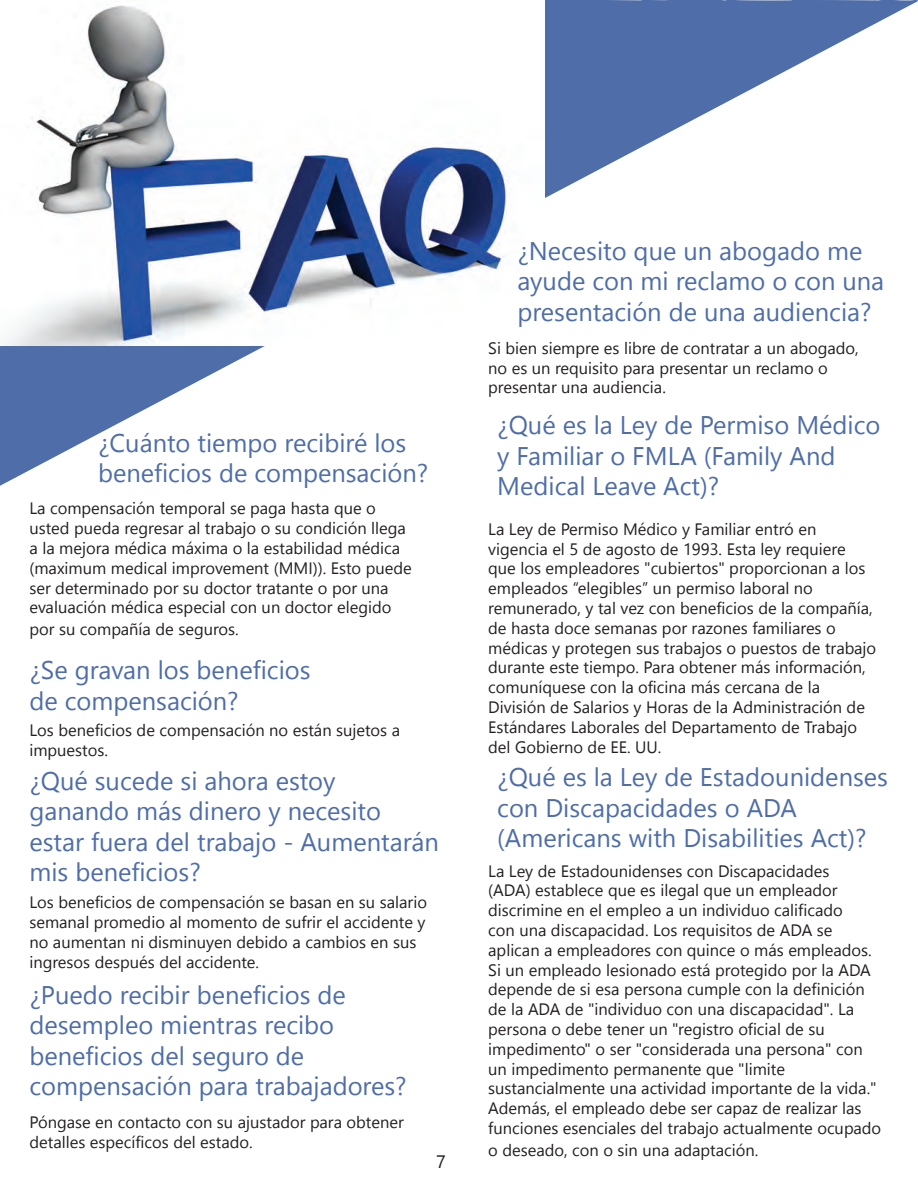
<style>
.page{position:relative;width:918px;height:1188px;background:#fff}
.page>*{position:absolute;margin:0;border:0;box-sizing:border-box;transform-origin:0 0}
.t1{font:25.5px/30.6px "Segoe UI Historic";color:#4e6da9}
.t2{font:18px "Segoe UI Historic";color:#231f20}
.t3{font:16.5px/19.8px "Segoe UI Historic";color:#231f20}
</style>
<div class="page">
<svg style="left:0;top:0;width:918px;height:486px"></svg>
<img style="left:0;top:0;width:544px;height:346px">
<h1 class="t1" style="left:98px;top:428px;width:332px">¿Cuánto tiempo recibiré los beneficios de compensación?</h1>
<p class="t3" style="left:29px;top:499px;width:384px">La compensación temporal se paga hasta que o usted pueda regresar al trabajo o su condición llega a la mejora médica máxima o la estabilidad médica (maximum medical improvement (MMI)). Esto puede ser determinado por su doctor tratante o por una evaluación médica especial con un doctor elegido</p>
<p class="t3" style="left:29px;top:619px;width:211px">por su compañía de seguros.</p>
<h1 class="t1" style="left:29px;top:655px;width:283px">¿Se gravan los beneficios de compensación?</h1>
<p class="t3" style="left:29px;top:721px;width:372px">Los beneficios de compensación no están sujetos a impuestos.</p>
<h1 class="t1" style="left:29px;top:766px;width:411px">¿Qué sucede si ahora estoy ganando más dinero y necesito estar fuera del trabajo - Aumentarán mis beneficios?</h1>
<p class="t3" style="left:29px;top:893px;width:399px">Los beneficios de compensación se basan en su salario semanal promedio al momento de sufrir el accidente y no aumentan ni disminuyen debido a cambios en sus ingresos después del accidente.</p>
<h1 class="t1" style="left:29px;top:979px;width:379px">¿Puedo recibir beneficios de desempleo mientras recibo beneficios del seguro de compensación para trabajadores?</h1>
<p class="t3" style="left:29px;top:1112px;width:376px">Póngase en contacto con su ajustador para obtener detalles específicos del estado.</p>
<p class="t2" style="left:436px;top:1151px;width:11px">7</p>
<h1 class="t1" style="left:517px;top:236px;width:368px">¿Necesito que un abogado me ayude con mi reclamo o con una presentación de una audiencia?</h1>
<p class="t3" style="left:488px;top:338px;width:372px">Si bien siempre es libre de contratar a un abogado, no es un requisito para presentar un reclamo o presentar una audiencia.</p>
<h1 class="t1" style="left:497px;top:410px;width:385px">¿Qué es la Ley de Permiso Médico y Familiar o FMLA (Family And<br>Medical Leave Act)?</h1>
<p class="t3" style="left:488px;top:519px;width:390px">La Ley de Permiso Médico y Familiar entró en vigencia el 5 de agosto de 1993. Esta ley requiere que los empleadores "cubiertos" proporcionan a los empleados “elegibles” un permiso laboral no remunerado, y tal vez con beneficios de la compañía, de hasta doce semanas por razones familiares o médicas y protegen sus trabajos o puestos de trabajo durante este tiempo. Para obtener más información, comuníquese con la oficina más cercana de la División de Salarios y Horas de la Administración de Estándares Laborales del Departamento de Trabajo del Gobierno de EE. UU.</p>
<h1 class="t1" style="left:497px;top:762px;width:392px">¿Qué es la Ley de Estadounidenses con Discapacidades o ADA (Americans with Disabilities Act)?</h1>
<p class="t3" style="left:488px;top:861px;width:395px">La Ley de Estadounidenses con Discapacidades<br>(ADA) establece que es ilegal que un empleador discrimine en el empleo a un individuo calificado<br>con una discapacidad. Los requisitos de ADA se aplican a empleadores con quince o más empleados.<br>Si un empleado lesionado está protegido por la ADA depende de si esa persona cumple con la definición de la ADA de "individuo con una discapacidad". La persona o debe tener un "registro oficial de su impedimento" o ser "considerada una persona" con un impedimento permanente que "limite sustancialmente una actividad importante de la vida." Además, el empleado debe ser capaz de realizar las funciones esenciales del trabajo actualmente ocupado</p>
<p class="t3" style="left:488px;top:1140px;width:272px">o deseado, con o sin una adaptación.</p>
</div>
